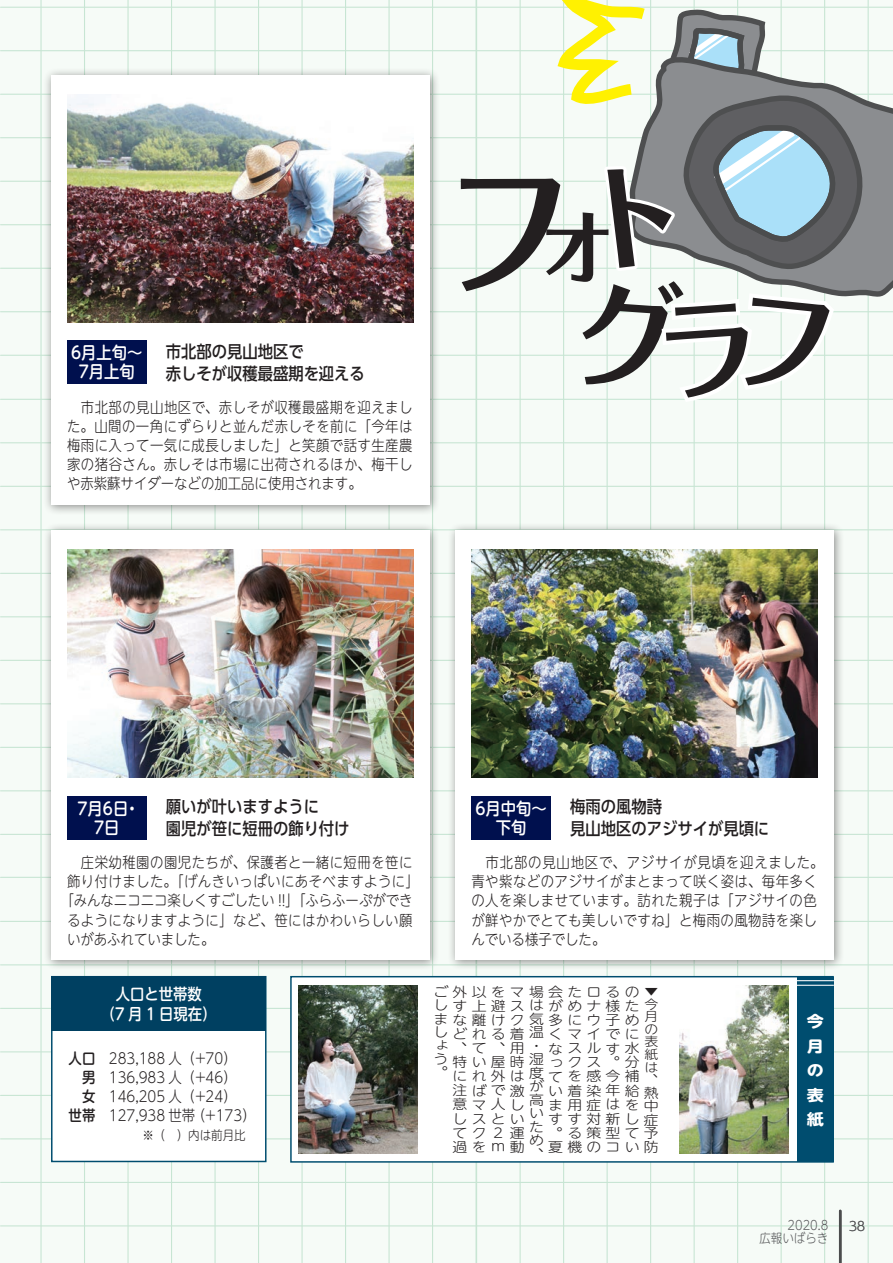
<style>
.page{position:relative;width:893px;height:1263px;background:#f6fbf7}
.page>*{position:absolute;margin:0;border:0;box-sizing:border-box;transform-origin:0 0}
.t1{font:700 148.95px "Folk Pro";color:#231f20;scale:.9 1}
.t2{font:500 16.95px/22.4px "UD Shin Go Pro";color:#231f20;scale:.9 1}
.t3{font:500 16.95px/19.2px "UD Shin M Go Pro";color:#fff;text-align:center;scale:.9 1}
.t4{font:500 15.9px/20.2px "UD Shin M Go Pro";color:#fff;text-align:center;scale:.9 1}
.t5{font:700 15.3px/24.5px "UD Shin M Go Pro";color:#fff;scale:1.11 1}
.t6{font:300 14.85px/19.2px "UD Shin M Go Pro";letter-spacing:.035em;color:#231f20;text-align:justify;scale:.9 1}
.t7{font:300 14.85px "UD Shin M Go Pro";color:#231f20;scale:.9 1}
.t8{font:300 13.35px/14.1px "UD Shin M Go Pro";color:#231f20;scale:1.11 1}
.t9{font:300 12.75px/12.8px "UD Shin M Go Pro";color:#57585a;text-align:right;scale:.9 1}
.t10{font:300 12.75px "UD Shin M Go Pro";color:#231f20;scale:.9 1}
.t11{font:300 12.75px "UD Shin M Go Pro";color:#57585a}
.t12{font:300 12.45px/12.6px "UD Shin M Go Pro";color:#231f20;scale:1.11 1}
.s1{font-size:101.55px}
.s2{font-weight:500}
.s3{font-size:12.45px}
</style>
<div class="page">
<hr style="left:1px;top:1225px;width:892px;height:1px;background:#c7e5d3">
<hr style="left:1px;top:1182px;width:892px;height:1px;background:#c7e5d3">
<hr style="left:1px;top:1138px;width:892px;height:1px;background:#c7e5d3">
<hr style="left:1px;top:1095px;width:892px;height:1px;background:#c7e5d3">
<hr style="left:1px;top:1051px;width:892px;height:1px;background:#c7e5d3">
<hr style="left:1px;top:1008px;width:892px;height:1px;background:#c7e5d3">
<hr style="left:1px;top:964px;width:892px;height:1px;background:#c7e5d3">
<hr style="left:1px;top:921px;width:892px;height:1px;background:#c7e5d3">
<hr style="left:1px;top:834px;width:892px;height:1px;background:#c7e5d3">
<hr style="left:1px;top:790px;width:892px;height:1px;background:#c7e5d3">
<hr style="left:1px;top:747px;width:892px;height:1px;background:#c7e5d3">
<hr style="left:1px;top:703px;width:892px;height:1px;background:#c7e5d3">
<hr style="left:1px;top:660px;width:892px;height:1px;background:#c7e5d3">
<hr style="left:1px;top:573px;width:892px;height:1px;background:#c7e5d3">
<hr style="left:1px;top:616px;width:892px;height:1px;background:#c7e5d3">
<hr style="left:1px;top:529px;width:892px;height:1px;background:#c7e5d3">
<hr style="left:1px;top:486px;width:892px;height:1px;background:#c7e5d3">
<hr style="left:1px;top:442px;width:892px;height:1px;background:#c7e5d3">
<hr style="left:1px;top:399px;width:892px;height:1px;background:#c7e5d3">
<hr style="left:1px;top:355px;width:892px;height:1px;background:#c7e5d3">
<hr style="left:1px;top:311px;width:892px;height:1px;background:#c7e5d3">
<hr style="left:1px;top:268px;width:892px;height:1px;background:#c7e5d3">
<hr style="left:1px;top:224px;width:892px;height:1px;background:#c7e5d3">
<hr style="left:1px;top:181px;width:892px;height:1px;background:#c7e5d3">
<hr style="left:1px;top:94px;width:892px;height:1px;background:#c7e5d3">
<hr style="left:1px;top:137px;width:892px;height:1px;background:#c7e5d3">
<hr style="left:1px;top:50px;width:892px;height:1px;background:#c7e5d3">
<hr style="left:1px;top:7px;width:892px;height:1px;background:#c7e5d3">
<hr style="left:1px;top:877px;width:892px;height:1px;background:#c7e5d3">
<hr style="left:40px;top:0;width:2px;height:1263px;background:#c7e5d3">
<hr style="left:84px;top:0;width:1px;height:1263px;background:#c7e5d3">
<hr style="left:127px;top:0;width:2px;height:1263px;background:#c7e5d3">
<hr style="left:171px;top:0;width:1px;height:1263px;background:#c7e5d3">
<hr style="left:258px;top:0;width:1px;height:1263px;background:#c7e5d3">
<hr style="left:214px;top:0;width:2px;height:1263px;background:#c7e5d3">
<hr style="left:301px;top:0;width:2px;height:1263px;background:#c7e5d3">
<hr style="left:345px;top:0;width:1px;height:1263px;background:#c7e5d3">
<hr style="left:388px;top:0;width:2px;height:1263px;background:#c7e5d3">
<hr style="left:432px;top:0;width:1px;height:1263px;background:#c7e5d3">
<hr style="left:475px;top:0;width:2px;height:1263px;background:#c7e5d3">
<hr style="left:520px;top:0;width:1px;height:1263px;background:#c7e5d3">
<hr style="left:563px;top:0;width:1px;height:1263px;background:#c7e5d3">
<hr style="left:607px;top:0;width:1px;height:1263px;background:#c7e5d3">
<hr style="left:650px;top:0;width:1px;height:1263px;background:#c7e5d3">
<hr style="left:737px;top:0;width:1px;height:1263px;background:#c7e5d3">
<hr style="left:694px;top:0;width:1px;height:1263px;background:#c7e5d3">
<hr style="left:781px;top:0;width:1px;height:1263px;background:#c7e5d3">
<hr style="left:824px;top:0;width:1px;height:1263px;background:#c7e5d3">
<hr style="left:868px;top:0;width:1px;height:1263px;background:#c7e5d3">
<svg style="left:875px;top:93px;width:18px;height:204px;background:#8f9194"></svg>
<svg style="left:839px;top:1210px;width:2px;height:53px"></svg>
<div style="left:43px;top:67px;width:397px;height:449px;background:#231f20;opacity:.5"></div>
<div style="left:51px;top:76px;width:378px;height:429px;background:#fff"></div>
<img style="left:67px;top:95px;width:346px;height:227px">
<div style="left:67px;top:340px;width:79px;height:44px;background:#00104e"></div>
<div style="left:51px;top:976px;width:215px;height:186px;background:#fff;border:1px solid #004d6f"></div>
<div style="left:52px;top:977px;width:214px;height:54px;background:#004061"></div>
<div style="left:43px;top:523px;width:397px;height:448px;background:#231f20;opacity:.5"></div>
<div style="left:51px;top:531px;width:378px;height:429px;background:#fff"></div>
<img style="left:67px;top:550px;width:346px;height:228px">
<div style="left:67px;top:796px;width:79px;height:44px;background:#00104e"></div>
<div style="left:447px;top:523px;width:398px;height:448px;background:#231f20;opacity:.5"></div>
<div style="left:455px;top:531px;width:379px;height:429px;background:#fff"></div>
<img style="left:472px;top:550px;width:345px;height:228px">
<div style="left:471px;top:796px;width:80px;height:44px;background:#00104e"></div>
<div style="left:290px;top:976px;width:544px;height:187px;background:#fff;border:1px solid #004d6f"></div>
<div style="left:797px;top:977px;width:37px;height:184px;background:#004d6f"></div>
<hr style="left:796px;top:985px;width:38px;height:1px;background:#fff">
<hr style="left:796px;top:980px;width:38px;height:1px;background:#fff">
<img style="left:680px;top:985px;width:109px;height:168px">
<img style="left:298px;top:985px;width:119px;height:168px">
<svg style="left:545px;top:0;width:330px;height:399px"></svg>
<p class="t3" style="left:71px;top:342px;width:81px">6月上旬～<br>7月上旬</p>
<p class="t2" style="left:166px;top:340px;width:223px">市北部の見山地区で<br>赤しそが収穫最盛期を迎える</p>
<p class="t6" style="left:67px;top:397px;width:385px">　市北部の見山地区で、赤しそが収穫最盛期を迎えました。山間の一角にずらりと並んだ赤しそを前に「今年は梅雨に入って一気に成長しました」と笑顔で話す生産農家の猪谷さん。赤しそは市場に出荷されるほか、梅干しや赤紫蘇サイダーなどの加工品に使用されます。</p>
<h1 class="t1" style="left:442px;top:105px;width:203px">フ<span class="s1">ォ</span></h1>
<p class="t3" style="left:78px;top:798px;width:71px">7月6日・<br>7日</p>
<p class="t2" style="left:166px;top:795px;width:206px">願いが叶いますように<br>園児が笹に短冊の飾り付け</p>
<p class="t3" style="left:475px;top:798px;width:81px">6月中旬～下旬</p>
<p class="t2" style="left:570px;top:795px;width:223px">梅雨の風物詩<br>見山地区のアジサイが見頃に</p>
<p class="t6" style="left:67px;top:852px;width:385px">　庄栄幼稚園の園児たちが、保護者と一緒に短冊を笹に</p>
<p class="t6" style="left:67px;top:871px;width:393px">飾り付けました。「げんきいっぱいにあそべますように」</p>
<p class="t7" style="left:60px;top:889px;width:393px">「みんなニコニコ楽しくすごしたい !!」「ふらふーぷができ</p>
<p class="t6" style="left:67px;top:909px;width:385px">るようになりますように」など、笹にはかわいらしい願</p>
<p class="t7" style="left:67px;top:927px;width:165px">いがあふれていました。</p>
<p class="t6" style="left:471px;top:852px;width:393px;text-align:left">　市北部の見山地区で、アジサイが見頃を迎えました。青や紫などのアジサイがまとまって咲く姿は、毎年多くの人を楽しませています。訪れた親子は「アジサイの色が鮮やかでとても美しいですね」と梅雨の風物詩を楽しんでいる様子でした。</p>
<p class="t4" style="left:101px;top:983px;width:130px">人口と世帯数<br>（7 月 1 日現在）</p>
<p class="t6" style="left:69px;top:1048px;width:188px"><span class="s2">人口</span>　283,188 人（+70）</p>
<p class="t6" style="left:82px;top:1067px;width:173px"><span class="s2">男</span>　136,983 人（+46）</p>
<p class="t6" style="left:82px;top:1086px;width:173px"><span class="s2">女</span>　146,205 人（+24）</p>
<p class="t7" style="left:69px;top:1103px;width:209px"><span class="s2">世帯</span>　127,938 世帯（+173）</p>
<p class="t10" style="left:142px;top:1124px;width:116px">※（　）内は前月比</p>
<p class="t8" style="left:433px;top:984px;width:186px">ご外以をマ場会たロ<br>しす上避スはがめナ様た</p>
<p class="t8" style="left:433px;top:1011px;width:14px;line-height:13.4px;text-align:justify">ましょう。</p>
<p class="t8" style="left:452px;top:1012px;width:66px">な離けクどれる着、て、用特い屋時にれ外は注ばで激意マ人ししスと<br>てク<br>過をｍ動</p>
<p class="t8" style="left:606px;top:977px;width:48px;line-height:28.2px">るの<span class="s3">▼</span>子め</p>
<p class="t8" style="left:606px;top:1026px;width:31px">でに</p>
<p class="t12" style="left:644px;top:997px;width:14px">今月の表紙は、</p>
<p class="t8" style="left:548px;top:1085px;width:101px;line-height:13px;text-align:right">熱<br>中<br>すす対新し症</p>
<p class="t8" style="left:548px;top:1125px;width:101px;text-align:right">。る策型て予い防</p>
<p class="t8" style="left:548px;top:1012px;width:83px;text-indent:-19px">気多にウ<br>く<br>なスルす水っク<br>てを感今補い着染年給ま用症はを</p>
<p class="t8" style="left:548px;top:1139px;width:65px">夏機のコ</p>
<p class="t8" style="left:529px;top:1025px;width:15px;line-height:13.5px">温・湿度が高いため、</p>
<p class="t8" style="left:586px;top:1019px;width:49px;line-height:28.2px;text-indent:-19px">マイ<br>ス。分</p>
<p class="t8" style="left:510px;top:1111px;width:14px">い運</p>
<p class="t8" style="left:491px;top:1125px;width:12px">２</p>
<p class="t5" style="left:807px;top:1008px;width:17px">今月の表紙</p>
<p class="t9" style="left:759px;top:1218px;width:78px">2020.8<br>広報いばらき</p>
<p class="t11" style="left:849px;top:1216px;width:18px">38</p>
</div>
